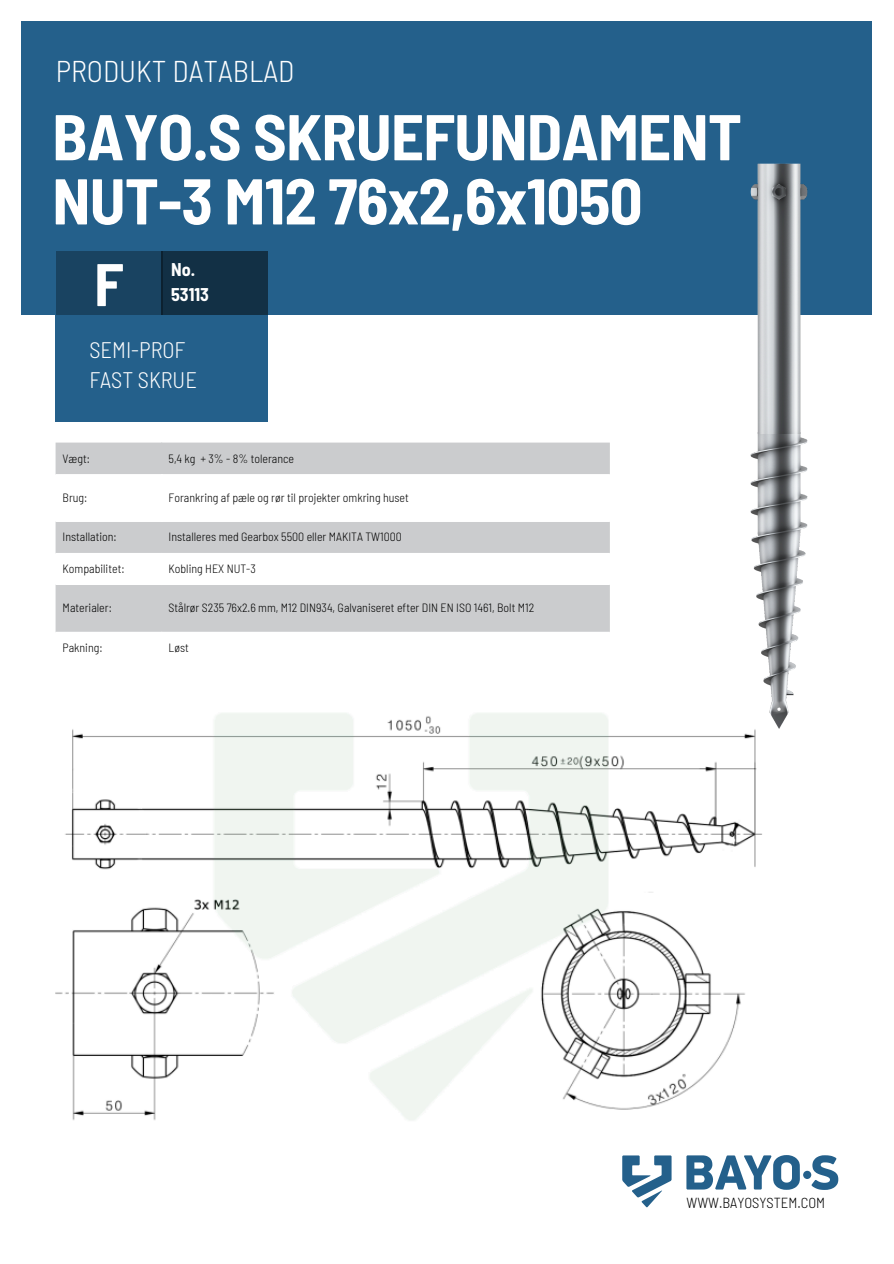
<style>
.page{position:relative;width:894px;height:1264px;background:#fff}
.page>*{position:absolute;margin:0;border:0;box-sizing:border-box;transform-origin:0 0}
.t1{font:700 semi-condensed 64.5px/64.2px "Barlow";letter-spacing:-.01em;color:#fff}
.t2{font:700 semi-condensed 60px "Barlow";color:#fff}
.t3{font:300 semi-condensed 30px "Barlow";color:#fff}
.t4{font:300 semi-condensed 22.5px/30.3px "Barlow";color:#fff}
.t5{font:700 semi-condensed 18px/24.8px "Barlow";color:#fff}
.t6{font:300 semi-condensed 14.55px "Barlow";color:#000}
.t7{font:300 semi-condensed 12px "Barlow";color:#000}
</style>
<div class="page">
<div style="left:21px;top:21px;width:850px;height:294px;background:#24608b"></div>
<div style="left:55px;top:251px;width:213px;height:170px;background:#24608b"></div>
<div style="left:162px;top:251px;width:106px;height:64px;background:#123045"></div>
<div style="left:56px;top:443px;width:553px;height:31px;background:#cbccce"></div>
<svg style="left:56px;top:522px;width:553px;height:110px;fill:#cbccce"></svg>
<div style="left:56px;top:251px;width:106px;height:64px;background:#194361"></div>
<img style="left:750px;top:30px;width:122px;height:699px">
<svg style="left:622px;top:1155px;width:49px;height:52px"></svg>
<svg style="left:802px;top:1170px;width:9px;height:8px"></svg>
<svg style="left:686px;top:1155px;width:113px;height:34px"></svg>
<svg style="left:811px;top:1155px;width:27px;height:34px"></svg>
<img style="left:56px;top:707px;width:706px;height:414px">
<p class="t3" style="left:56px;top:52px;width:240px">PRODUKT DATABLAD</p>
<p class="t1" style="left:52px;top:102px;width:691px">BAYO.S SKRUEFUNDAMENT<br>NUT-3 M12 76x2,6x1050</p>
<p class="t5" style="left:171px;top:256px;width:39px">No.<br>53113</p>
<p class="t2" style="left:94px;top:246px;width:31px">F</p>
<p class="t4" style="left:89px;top:333px;width:109px">SEMI-PROF<br>FAST SKRUE</p>
<h2 class="t7" style="left:63px;top:450px;width:29px">Vægt:</h2>
<h1 class="t7" style="left:168px;top:450px;width:127px">5,4 kg + 3% - 8% tolerance</h1>
<p class="t7" style="left:63px;top:490px;width:26px">Brug:</p>
<p class="t7" style="left:168px;top:490px;width:242px">Forankring af pæle og rør til projekter omkring huset</p>
<h4 class="t7" style="left:63px;top:529px;width:56px">Installation:</h4>
<h3 class="t7" style="left:168px;top:529px;width:235px">Installeres med Gearbox 5500 eller MAKITA TW1000</h3>
<p class="t7" style="left:63px;top:561px;width:63px">Kompabilitet:</p>
<p class="t7" style="left:168px;top:561px;width:89px">Kobling HEX NUT-3</p>
<p class="t7" style="left:63px;top:600px;width:51px">Materialer:</p>
<p class="t7" style="left:168px;top:600px;width:367px">Stålrør S235 76x2.6 mm, M12 DIN934, Galvaniseret efter DIN EN ISO 1461, Bolt M12</p>
<p class="t7" style="left:63px;top:639px;width:41px">Pakning:</p>
<p class="t7" style="left:168px;top:639px;width:22px">Løst</p>
<p class="t6" style="left:686px;top:1193px;width:140px">WWW.BAYOSYSTEM.COM</p>
</div>
